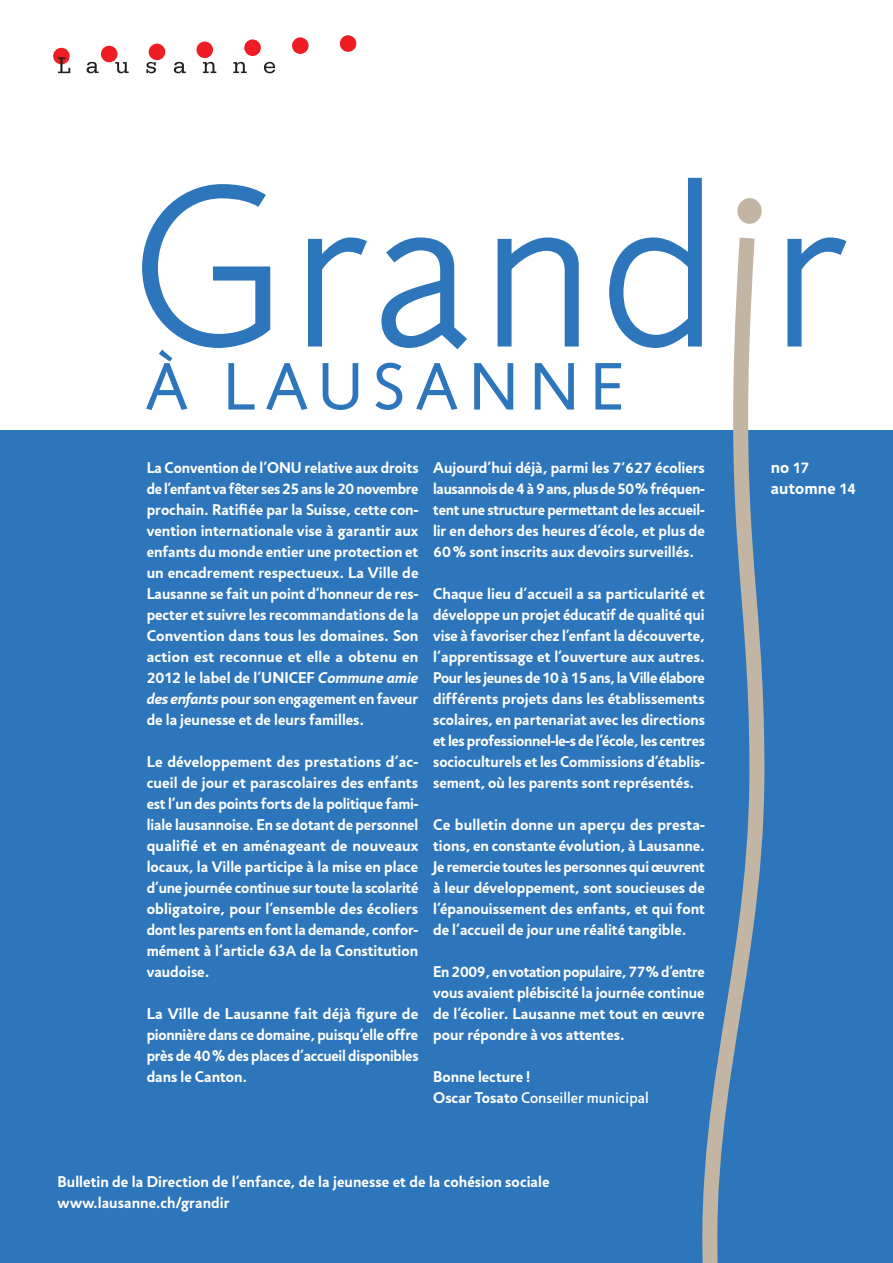
<style>
.page{position:relative;width:893px;height:1263px;background:#fff}
.page>*{position:absolute;margin:0;border:0;box-sizing:border-box;transform-origin:0 0}
.t1{font:300 234px "Jigsaw";letter-spacing:.02em;color:#2e76bc}
.t2{font:67.5px "Jigsaw";letter-spacing:.15em;color:#2e76bc}
.t3{font:700 17.4px/21px "Jigsaw";letter-spacing:.01em;color:#fff}
.t4{font:700 15.75px/21px "Jigsaw";color:#fff;text-align:justify}
.s1{font-size:15px}
.s2{font-style:italic}
.s3{font-weight:500}
</style>
<div class="page">
<div style="left:0;top:430px;width:893px;height:833px;background:#2e76bc"></div>
<svg style="left:702px;top:237px;width:63px;height:1026px"></svg>
<div style="left:737px;top:198px;width:25px;height:26px;background:#c2b5a3;border-radius:50%"></div>
<div style="left:53px;top:47px;width:17px;height:18px;background:#ee1d23;border-radius:50%"></div>
<div style="left:101px;top:45px;width:17px;height:18px;background:#ee1d23;border-radius:50%"></div>
<svg style="left:148px;top:43px;width:18px;height:18px"></svg>
<div style="left:196px;top:41px;width:17px;height:17px;background:#ee1d23;border-radius:50%"></div>
<div style="left:244px;top:39px;width:17px;height:17px;background:#ee1d23;border-radius:8px"></div>
<div style="left:292px;top:37px;width:17px;height:17px;background:#ee1d23;border-radius:50%"></div>
<div style="left:339px;top:35px;width:17px;height:17px;background:#ee1d23;border-radius:50%"></div>
<svg style="left:87px;top:62px;width:12px;height:11px"></svg>
<svg style="left:115px;top:62px;width:14px;height:11px"></svg>
<svg style="left:146px;top:62px;width:10px;height:11px"></svg>
<svg style="left:174px;top:62px;width:12px;height:11px"></svg>
<svg style="left:203px;top:62px;width:13px;height:11px"></svg>
<svg style="left:233px;top:62px;width:14px;height:11px"></svg>
<svg style="left:264px;top:62px;width:11px;height:11px"></svg>
<svg style="left:58px;top:57px;width:12px;height:16px"></svg>
<h1 class="t1" style="left:130px;top:139px;width:717px">Grand r</h1>
<h2 class="t2" style="left:145px;top:349px;width:480px">À LAUSANNE</h2>
<p class="t4" style="left:147px;top:457px;width:273px">La Convention de l’ONU relative aux droits de l’enfant va fêter ses <span class="s1">25</span> ans le <span class="s1">20</span> novembre prochain. Ratifiée par la Suisse, cette con&shy;vention internationale vise à garantir aux enfants du monde entier une protection et un encadrement respectueux. La Ville de Lausanne se fait un point d’honneur de res&shy;pecter et suivre les recommandations de la Convention dans tous les domaines. Son action est reconnue et elle a obtenu en <span class="s1">2012</span> le label de l’UNICEF <span class="s2">Commune amie des enfants</span> pour son engagement en faveur de la jeunesse et de leurs familles.</p>
<p class="t4" style="left:147px;top:751px;width:273px">Le développement des prestations d’ac&shy;cueil de jour et parascolaires des enfants est l’un des points forts de la politique fami&shy;liale lausannoise. En se dotant de personnel qualifié et en aménageant de nouveaux locaux, la Ville participe à la mise en place d’une journée continue sur toute la scolarité obligatoire, pour l’ensemble des écoliers dont les parents en font la demande, confor&shy;mément à l’article <span class="s1">63A</span> de la Constitution vaudoise.</p>
<p class="t4" style="left:147px;top:1003px;width:273px">La Ville de Lausanne fait déjà figure de pionnière dans ce domaine, puisqu’elle offre près de <span class="s1">40</span>% des places d’accueil disponibles dans le Canton.</p>
<p class="t4" style="left:433px;top:457px;width:273px">Aujourd’hui déjà, parmi les <span class="s1">7’627</span> écoliers lausannois de <span class="s1">4</span> à <span class="s1">9</span> ans, plus de <span class="s1">50</span>% fréquen&shy;tent une structure permettant de les accueil&shy;lir en dehors des heures d’école, et plus de <span class="s1">60</span>% sont inscrits aux devoirs surveillés.</p>
<p class="t4" style="left:433px;top:583px;width:273px">Chaque lieu d’accueil a sa particularité et développe un projet éducatif de qualité qui vise à favoriser chez l’enfant la découverte, l’apprentissage et l’ouverture aux autres.<br>Pour les jeunes de <span class="s1">10</span> à <span class="s1">15</span> ans, la Ville élabore différents projets dans les établissements scolaires, en partenariat avec les directions et les professionnel-le-s de l’école, les centres socioculturels et les Commissions d’établis&shy;sement, où les parents sont représentés.</p>
<p class="t4" style="left:433px;top:814px;width:273px">Ce bulletin donne un aperçu des presta&shy;tions, en constante évolution, à Lausanne.<br>Je remercie toutes les personnes qui œuvrent à leur développement, sont soucieuses de l’épanouissement des enfants, et qui font de l’accueil de jour une réalité tangible.</p>
<p class="t4" style="left:433px;top:961px;width:273px">En <span class="s1">2009</span>, en votation populaire, <span class="s1">77</span>% d’entre vous avaient plébiscité la journée continue de l’écolier. Lausanne met tout en œuvre pour répondre à vos attentes.</p>
<p class="t4" style="left:433px;top:1066px;width:217px">Bonne lecture !<br>Oscar Tosato <span class="s3">Conseiller municipal</span></p>
<p class="t4" style="left:57px;top:1171px;width:494px">Bulletin de la Direction de l’enfance, de la jeunesse et de la cohésion sociale www.lausanne.ch/grandir</p>
<p class="t3" style="left:771px;top:456px;width:87px">no <span class="s1">17 </span>automne <span class="s1">14</span></p>
</div>
